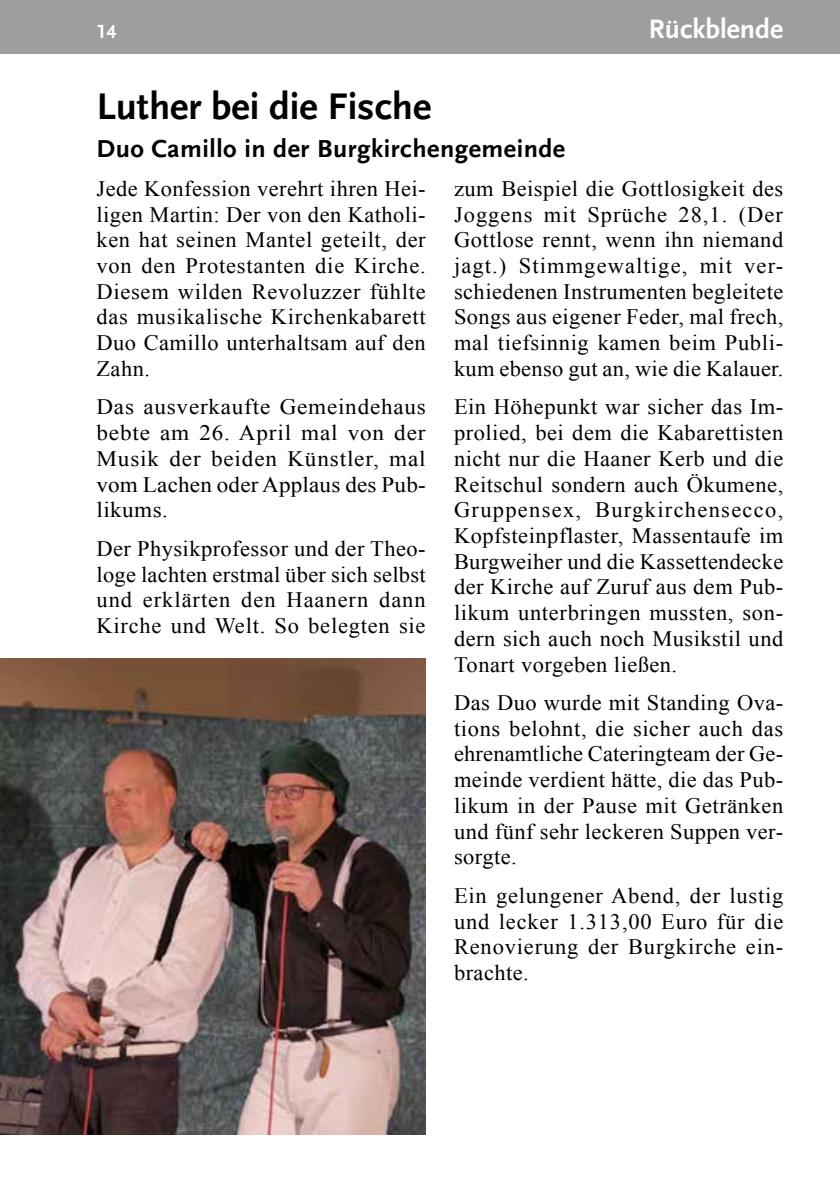
<style>
.page{position:relative;width:840px;height:1191px;background:#fff}
.page>*{position:absolute;margin:0;border:0;box-sizing:border-box;transform-origin:0 0}
.t1{font:700 39px "Scala Sans LF";color:#000}
.t2{font:700 28px "Scala Sans LF";color:#fff}
.t3{font:700 25.8px "Scala Sans LF";letter-spacing:.02em;color:#000}
.t4{font:22px/25.8px "Times New Roman";letter-spacing:.02em;color:#000;text-align:justify}
.t5{font:22px/25.6px "Times New Roman";letter-spacing:.02em;color:#000;text-align:justify;scale:1.05 1}
.t6{font:700 20px "Scala Sans LF";color:#fff}
</style>
<div class="page">
<div style="left:0;top:0;width:839px;height:53px;background:#9c9e9f"></div>
<img style="left:0;top:658px;width:425px;height:476px">
<p class="t6" style="left:96px;top:21px;width:21px">14</p>
<p class="t2" style="left:648px;top:14px;width:136px">Rückblende</p>
<h1 class="t1" style="left:96px;top:85px;width:336px">Luther bei die Fische</h1>
<p class="t3" style="left:96px;top:135px;width:470px">Duo Camillo in der Burgkirchengemeinde</p>
<p class="t4" style="left:96px;top:175px;width:330px">Jede Konfession verehrt ihren Hei&shy;ligen Martin: Der von den Katholi&shy;ken hat seinen Mantel geteilt, der von den Protestanten die Kirche.<br>Diesem wilden Revoluzzer fühlte das musikalische Kirchenkabarett Duo Camillo unterhaltsam auf den Zahn.</p>
<p class="t5" style="left:96px;top:394px;width:315px">Das ausverkaufte Gemeindehaus bebte am 26. April mal von der Musik der beiden Künstler, mal vom Lachen oder Applaus des Pub&shy;likums.</p>
<p class="t4" style="left:96px;top:535px;width:330px">Der Physikprofessor und der Theo&shy;loge lachten erstmal über sich selbst und erklärten den Haanern dann Kirche und Welt. So belegten sie</p>
<p class="t4" style="left:454px;top:175px;width:330px">zum Beispiel die Gottlosigkeit des Joggens mit Sprüche 28,1. (Der Gottlose rennt, wenn ihn niemand jagt.) Stimmgewaltige, mit ver&shy;schiedenen Instrumenten begleitete Songs aus eigener Feder, mal frech, mal tiefsinnig kamen beim Publi&shy;kum ebenso gut an, wie die Kalauer.</p>
<p class="t4" style="left:454px;top:394px;width:330px">Ein Höhepunkt war sicher das Im&shy;prolied, bei dem die Kabarettisten nicht nur die Haaner Kerb und die Reitschul sondern auch Ökumene, Gruppensex, Burgkirchensecco, Kopfsteinpflaster, Massentaufe im Burgweiher und die Kassettendecke der Kirche auf Zuruf aus dem Pub&shy;likum unterbringen mussten, son&shy;dern sich auch noch Musikstil und Tonart vorgeben ließen.</p>
<p class="t4" style="left:454px;top:689px;width:330px">Das Duo wurde mit Standing Ova&shy;tions belohnt, die sicher auch das ehrenamtliche Cateringteam der Ge&shy;meinde verdient hätte, die das Pub&shy;likum in der Pause mit Getränken und fünf sehr leckeren Suppen ver&shy;sorgte.</p>
<p class="t4" style="left:454px;top:882px;width:330px">Ein gelungener Abend, der lustig und lecker 1.313,00 Euro für die Renovierung der Burgkirche ein&shy;brachte.</p>
</div>
